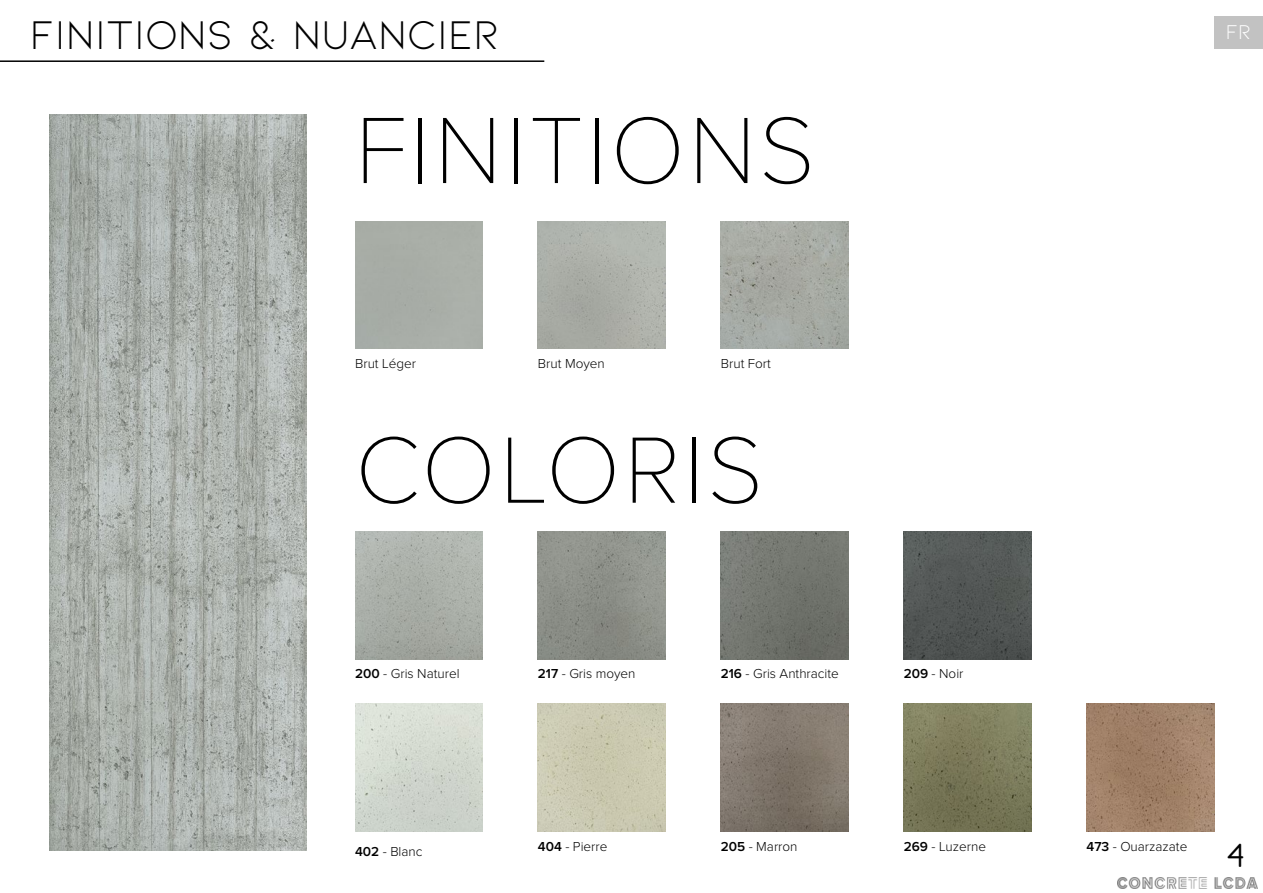
<style>
.page{position:relative;width:1263px;height:893px;background:#fff}
.page>*{position:absolute;margin:0;border:0;box-sizing:border-box;transform-origin:0 0}
.t1{font:100 97.65px "Proxima Nova T";letter-spacing:.035em;color:#000}
.t2{font:42.6px "Kiona";color:#000}
.t3{font:32.25px "Hover Classic Lite";color:#000}
.t4{font:21.15px "Kiona";color:#fff}
.t5{font:300 13.5px "Proxima Nova";color:#000}
.s1{font-weight:600}
</style>
<div class="page">
<hr style="left:0;top:60px;width:544px;height:2px;background:#000">
<img style="left:50px;top:115px;width:256px;height:735px">
<img style="left:1117px;top:878px;width:140px;height:11px">
<div style="left:1214px;top:16px;width:49px;height:32px;background:#c2c2c2"></div>
<img style="left:355px;top:704px;width:128px;height:127px">
<img style="left:355px;top:532px;width:128px;height:127px">
<img style="left:538px;top:704px;width:127px;height:127px">
<img style="left:904px;top:704px;width:127px;height:127px">
<img style="left:538px;top:532px;width:127px;height:127px">
<img style="left:721px;top:704px;width:127px;height:127px">
<img style="left:1086px;top:704px;width:128px;height:127px">
<img style="left:721px;top:532px;width:127px;height:127px">
<img style="left:904px;top:532px;width:127px;height:127px">
<img style="left:721px;top:221px;width:127px;height:128px">
<img style="left:538px;top:221px;width:127px;height:128px">
<h2 class="t2" style="left:30px;top:11px;width:471px">FINITIONS &amp; NUANCIER</h2>
<h1 class="t1" style="left:355px;top:78px;width:461px">FINITIONS</h1>
<h3 class="t4" style="left:1226px;top:20px;width:27px">FR</h3>
<p class="t5" style="left:355px;top:357px;width:62px">Brut Léger</p>
<p class="t5" style="left:538px;top:357px;width:68px">Brut Moyen</p>
<p class="t5" style="left:721px;top:357px;width:52px">Brut Fort</p>
<h1 class="t1" style="left:355px;top:397px;width:410px">COLORIS</h1>
<p class="t5" style="left:355px;top:668px;width:106px"><span class="s1">200</span> - Gris Naturel</p>
<p class="t5" style="left:355px;top:845px;width:69px"><span class="s1">402</span> - Blanc</p>
<p class="t5" style="left:538px;top:668px;width:99px"><span class="s1">217</span> - Gris moyen</p>
<p class="t5" style="left:721px;top:668px;width:120px"><span class="s1">216</span> - Gris Anthracite</p>
<p class="t5" style="left:904px;top:668px;width:61px"><span class="s1">209</span> - Noir</p>
<p class="t5" style="left:538px;top:840px;width:71px"><span class="s1">404</span> - Pierre</p>
<p class="t5" style="left:721px;top:840px;width:78px"><span class="s1">205</span> - Marron</p>
<p class="t5" style="left:904px;top:840px;width:84px"><span class="s1">269</span> - Luzerne</p>
<p class="t5" style="left:1086px;top:840px;width:102px"><span class="s1">473</span> - Ouarzazate</p>
<h3 class="t3" style="left:1227px;top:842px;width:18px">4</h3>
</div>
